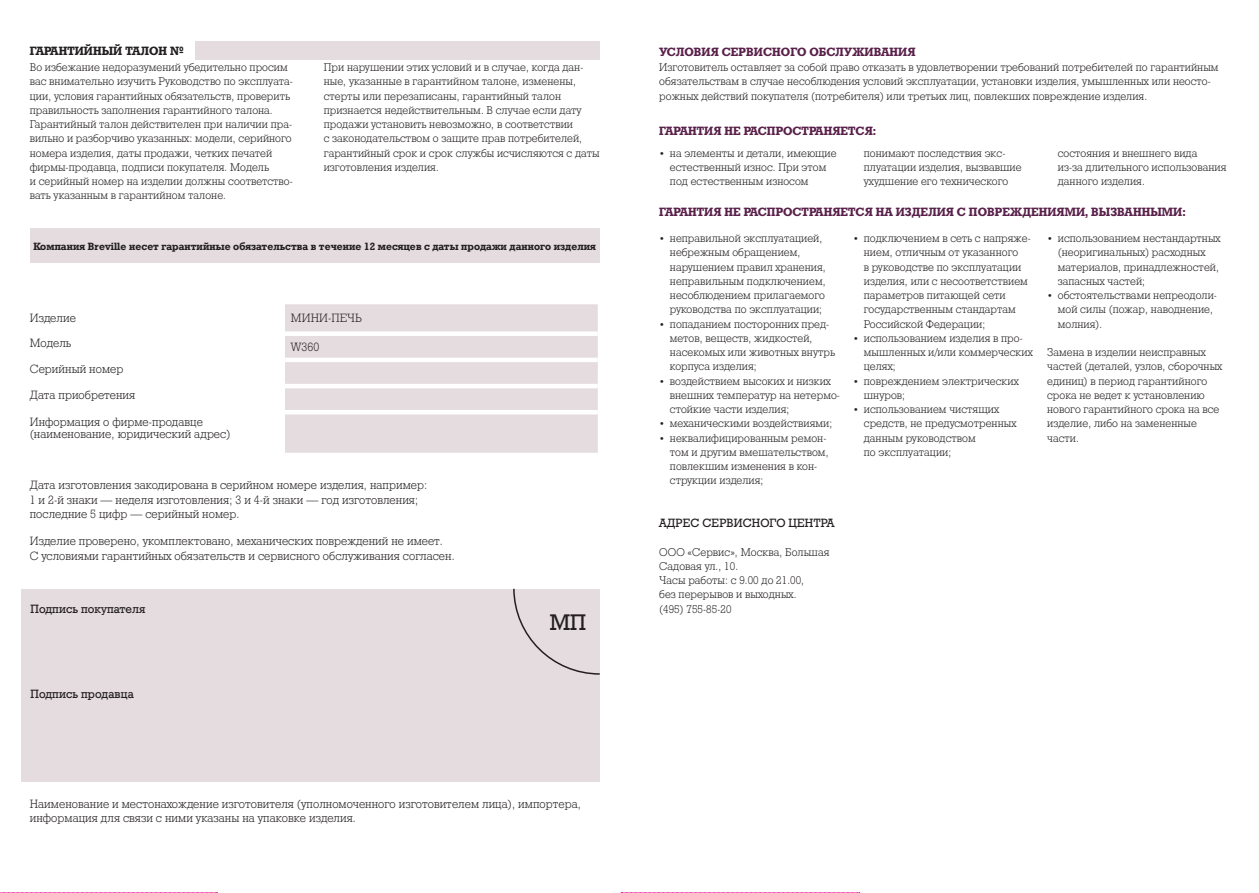
<style>
.page{position:relative;width:1259px;height:893px;background:#fff}
.page>*{position:absolute;margin:0;border:0;box-sizing:border-box;transform-origin:0 0}
.t1{font:22.5px "Geo Slb 712 Medium CBT";color:#231f20}
.t2{font:12px/14.4px "Geo Slb 712 Light CBT";letter-spacing:.005em;color:#231f20}
.t3{font:12px "Geo Slb 712 Bold CBT";letter-spacing:.005em;color:#592049}
.t4{font:12px "Geo Slb 712 Medium CBT";letter-spacing:.005em;color:#231f20}
.t5{font:12px "Geo Slb 712 Bold CBT";letter-spacing:.005em;color:#231f20}
.t6{font:11.25px/14.2px "Geo Slb 712 Light CBT";letter-spacing:.005em;color:#231f20}
.t7{font:10.5px "Geo Slb 712 Bold CBT";letter-spacing:.005em;color:#231f20}
.s1{font-size:9.6px}
</style>
<div class="page">
<div style="left:195px;top:41px;width:405px;height:19px;background:#e5dce0"></div>
<div style="left:21px;top:589px;width:579px;height:192px;background:#e5dce0"></div>
<svg style="left:513px;top:588px;width:87px;height:87px"></svg>
<div style="left:30px;top:229px;width:570px;height:34px;background:#e5dce0"></div>
<svg style="left:621px;top:892px;width:239px;height:1px"></svg>
<div style="left:285px;top:304px;width:313px;height:149px;background:#e5dce0"></div>
<div style="left:285px;top:331px;width:313px;height:5px;background:#fff"></div>
<hr style="left:285px;top:358px;width:313px;height:4px;background:#fff">
<hr style="left:285px;top:384px;width:313px;height:4px;background:#fff">
<hr style="left:285px;top:410px;width:313px;height:4px;background:#fff">
<svg style="left:0;top:892px;width:217px;height:1px"></svg>
<p class="t5" style="left:30px;top:44px;width:156px">ГАРАНТИЙНЫЙ ТАЛОН №</p>
<p class="t6" style="left:30px;top:60px;width:265px">Во избежание недоразумений убедительно просим вас внимательно изучить Руководство по эксплуата&shy;ции, условия гарантийных обязательств, проверить правильность заполнения гарантийного талона.<br>Гарантийный талон действителен при наличии пра&shy;вильно и разборчиво указанных: модели, серийного номера изделия, даты продажи, четких печатей фирмы-продавца, подписи покупателя. Модель<br>и серийный номер на изделии должны соответство&shy;вать указанным в гарантийном талоне.</p>
<p class="t6" style="left:324px;top:60px;width:277px">При нарушении этих условий и в случае, когда дан&shy;ные, указанные в гарантийном талоне, изменены, стерты или перезаписаны, гарантийный талон признается недействительным. В случае если дату продажи установить невозможно, в соответствии<br>с законодательством о защите прав потребителей, гарантийный срок и срок службы исчисляются с даты изготовления изделия.</p>
<p class="t7" style="left:33px;top:240px;width:564px">Компания Breville несет гарантийные обязательства в течение 12 месяцев с даты продажи данного изделия</p>
<p class="t2" style="left:30px;top:311px;width:48px">Изделие</p>
<p class="t2" style="left:291px;top:311px;width:21px">Мини</p>
<p class="t2" style="left:328px;top:311px;width:12px">-печь</p>
<p class="t2" style="left:30px;top:336px;width:43px">Модель</p>
<p class="t2" style="left:291px;top:340px;width:30px">W360</p>
<p class="t2" style="left:30px;top:356px;width:175px;line-height:26.1px">Серийный номер<br>Дата приобретения<br>Информация о фирме-продавце</p>
<p class="t2" style="left:30px;top:426px;width:202px">(наименование, юридический адрес)</p>
<p class="t2" style="left:30px;top:478px;width:399px">Дата изготовления закодирована в серийном номере изделия, например:<br>1 и 2-й знаки — неделя изготовления; 3 и 4-й знаки — год изготовления; последние 5 цифр — серийный номер.</p>
<p class="t2" style="left:30px;top:534px;width:426px">Изделие проверено, укомплектовано, механических повреждений не имеет.<br>С условиями гарантийных обязательств и сервисного обслуживания согласен.</p>
<p class="t4" style="left:30px;top:601px;width:116px">Подпись покупателя</p>
<p class="t4" style="left:30px;top:687px;width:105px">Подпись продавца</p>
<h1 class="t1" style="left:550px;top:609px;width:37px">МП</h1>
<p class="t2" style="left:30px;top:796px;width:553px">Наименование и местонахождение изготовителя (уполномоченного изготовителем лица), импортера, информация для связи с ними указаны на упаковке изделия.</p>
<p class="t3" style="left:659px;top:45px;width:258px">УСЛОВИЯ СЕРВИСНОГО ОБСЛУЖИВАНИЯ</p>
<p class="t6" style="left:659px;top:60px;width:561px">Изготовитель оставляет за собой право отказать в удовлетворении требований потребителей по гарантийным обязательствам в случае несоблюдения условий эксплуатации, установки изделия, умышленных или неосто&shy;рожных действий покупателя (потребителя) или третьих лиц, повлекших повреждение изделия.</p>
<p class="t3" style="left:659px;top:124px;width:219px">ГАРАНТИЯ НЕ РАСПРОСТРАНЯЕТСЯ:</p>
<p class="t6" style="left:670px;top:146px;width:168px;text-indent:-11px"><span class="s1">•</span> на элементы и детали, имеющие естественный износ. При этом под естественным износом</p>
<p class="t6" style="left:864px;top:146px;width:159px">понимают последствия экс&shy;плуатации изделия, вызвавшие ухудшение его технического</p>
<p class="t6" style="left:1057px;top:146px;width:170px">состояния и внешнего вида<br>из-за длительного использования данного изделия.</p>
<p class="t3" style="left:659px;top:205px;width:528px">ГАРАНТИЯ НЕ РАСПРОСТРАНЯЕТСЯ НА ИЗДЕЛИЯ С ПОВРЕЖДЕНИЯМИ, ВЫЗВАННЫМИ:</p>
<p class="t6" style="left:670px;top:231px;width:157px;text-indent:-11px"><span class="s1">•</span> неправильной эксплуатацией, небрежным обращением, нарушением правил хранения, неправильным подключением, несоблюдением прилагаемого руководства по эксплуатации;</p>
<p class="t6" style="left:670px;top:317px;width:166px;text-indent:-11px"><span class="s1">•</span> попаданием посторонних пред&shy;метов, веществ, жидкостей, насекомых или животных внутрь корпуса изделия;</p>
<p class="t6" style="left:670px;top:374px;width:172px;text-indent:-11px"><span class="s1">•</span> воздействием высоких и низких внешних температур на нетермо&shy;стойкие части изделия;</p>
<p class="t6" style="left:659px;top:416px;width:175px"><span class="s1">•</span> механическими воздействиями;</p>
<p class="t6" style="left:670px;top:431px;width:160px;text-indent:-11px"><span class="s1">•</span> неквалифицированным ремон&shy;том и другим вмешательством, повлекшим изменения в кон&shy;струкции изделия;</p>
<p class="t6" style="left:864px;top:231px;width:168px;text-indent:-11px"><span class="s1">•</span> подключением в сеть с напряже&shy;нием, отличным от указанного<br>в руководстве по эксплуатации изделия, или с несоответствием параметров питающей сети государственным стандартам<br>Российской Федерации;</p>
<p class="t6" style="left:864px;top:331px;width:170px;text-indent:-11px"><span class="s1">•</span> использованием изделия в про&shy;мышленных и/или коммерческих целях;</p>
<p class="t6" style="left:864px;top:374px;width:156px;text-indent:-11px"><span class="s1">•</span> повреждением электрических шнуров;</p>
<p class="t6" style="left:864px;top:402px;width:154px;text-indent:-11px"><span class="s1">•</span> использованием чистящих средств, не предусмотренных данным руководством<br>по эксплуатации;</p>
<p class="t6" style="left:1057px;top:231px;width:164px;text-indent:-11px"><span class="s1">•</span> использованием нестандартных (неоригинальных) расходных материалов, принадлежностей, запасных частей;</p>
<p class="t6" style="left:1057px;top:288px;width:161px;text-indent:-11px"><span class="s1">•</span> обстоятельствами непреодоли&shy;мой силы (пожар, наводнение, молния).</p>
<p class="t6" style="left:1047px;top:345px;width:177px">Замена в изделии неисправных частей (деталей, узлов, сборочных единиц) в период гарантийного срока не ведет к установлению нового гарантийного срока на все изделие, либо на замененные части.</p>
<p class="t4" style="left:659px;top:516px;width:177px">АДРЕС СЕРВИСНОГО ЦЕНТРА</p>
<p class="t6" style="left:659px;top:545px;width:172px">ООО «Сервис», Москва, Большая<br>Садовая ул., 10.<br>Часы работы: с 9.00 до 21.00,<br>без перерывов и выходных.<br>(495) 755-85-20</p>
</div>
